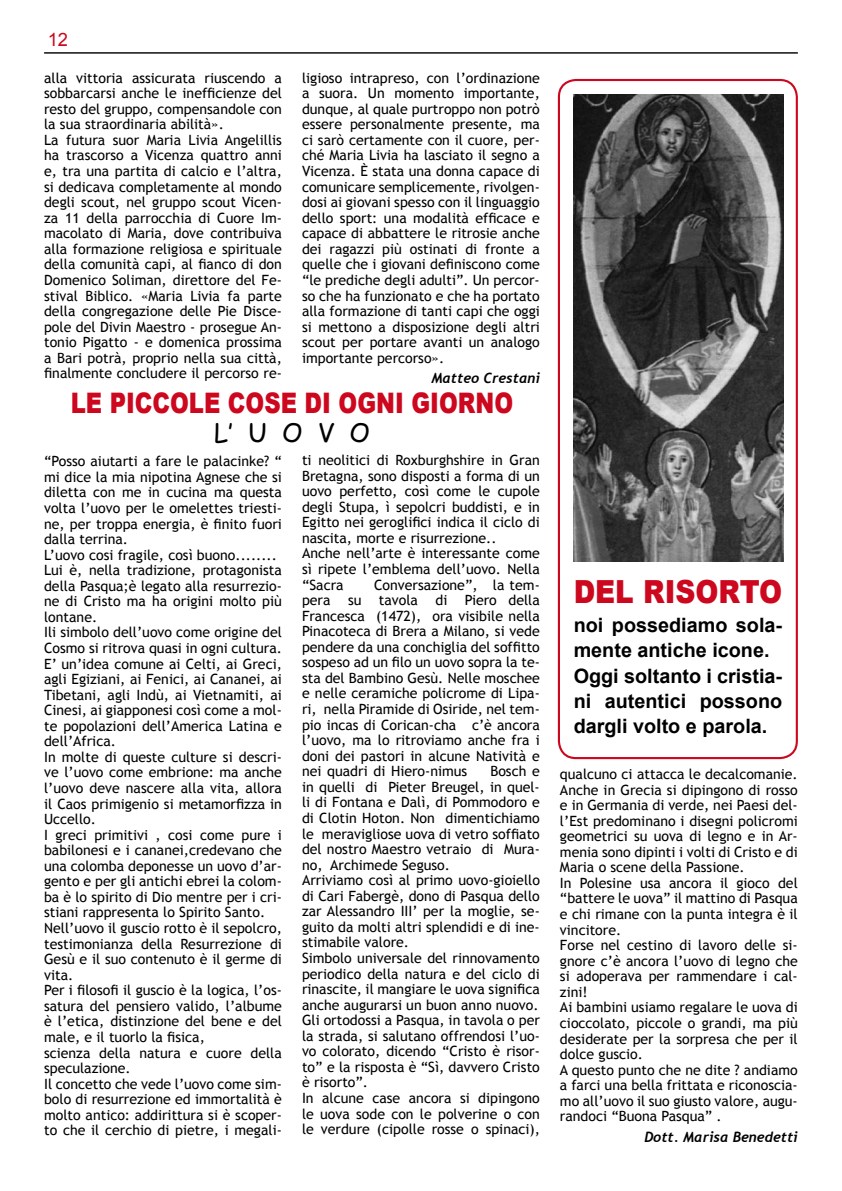
<style>
.page{position:relative;width:842px;height:1191px;background:#fff}
.page>*{position:absolute;margin:0;border:0;box-sizing:border-box;transform-origin:0 0}
.t1{font:900 31.8px "Arial";color:#cd071e;scale:.87 1}
.t2{font:900 28.3px "Arial";color:#cd071e;scale:.8 1}
.t3{font:25.5px "Comic Sans MS";color:#000}
.t4{font:700 19.8px/25.5px "Arial";color:#000}
.t5{font:18.4px "Arial";color:#cd071e}
.t6{font:14.1px/15.6px "Trebuchet MS";color:#000}
.t7{font:italic 700 14.1px "Trebuchet";color:#000}
</style>
<div class="page">
<hr style="left:44px;top:52px;width:754px;height:2px;background:#000">
<div style="left:558px;top:79px;width:240px;height:680px;border:2px solid #cd071e;border-radius:17px"></div>
<img style="left:573px;top:95px;width:210px;height:466px">
<h3 class="t5" style="left:48px;top:32px;width:22px">12</h3>
<p class="t6" style="left:44px;top:71px;width:239px">alla vittoria assicurata riuscendo a sobbarcarsi anche le inefficienze del resto del gruppo, compensandole con la sua straordinaria abilità».<br>La futura suor Maria Livia Angelillis ha trascorso a Vicenza quattro anni e, tra una partita di calcio e l’altra, si dedicava completamente al mondo degli scout, nel gruppo scout Vicen&shy;za 11 della parrocchia di Cuore Im&shy;macolato di Maria, dove contribuiva alla formazione religiosa e spirituale della comunità capi, al fianco di don Domenico Soliman, direttore del Fe&shy;stival Biblico. «Maria Livia fa parte della congregazione delle Pie Disce&shy;pole del Divin Maestro - prosegue An&shy;tonio Pigatto - e domenica prossima a Bari potrà, proprio nella sua città, finalmente concludere il percorso re-</p>
<p class="t6" style="left:302px;top:71px;width:239px;text-align:justify">ligioso intrapreso, con l’ordinazione a suora. Un momento importante, dunque, al quale purtroppo non potrò essere personalmente presente, ma ci sarò certamente con il cuore, per&shy;ché Maria Livia ha lasciato il segno a Vicenza. È stata una donna capace di comunicare semplicemente, rivolgen&shy;dosi ai giovani spesso con il linguaggio dello sport: una modalità efficace e capace di abbattere le ritrosie anche dei ragazzi più ostinati di fronte a quelle che i giovani definiscono come “le prediche degli adulti”. Un percor&shy;so che ha funzionato e che ha portato alla formazione di tanti capi che oggi si mettono a disposizione degli altri scout per portare avanti un analogo importante percorso».</p>
<p class="t7" style="left:431px;top:372px;width:110px">Matteo Crestani</p>
<h2 class="t2" style="left:71px;top:387px;width:555px">LE PICCOLE COSE DI OGNI GIORNO</h2>
<h3 class="t3" style="left:214px;top:421px;width:157px">L‛ U O V O</h3>
<p class="t6" style="left:302px;top:454px;width:239px">ti neolitici di Roxburghshire in Gran Bretagna, sono disposti a forma di un uovo perfetto, così come le cupole degli Stupa, ì sepolcri buddisti, e in Egitto nei geroglifici indica il ciclo di nascita, morte e risurrezione..<br>Anche nell’arte è interessante come sì ripete l’emblema dell’uovo. Nella “Sacra</p>
<p class="t6" style="left:44px;top:455px;width:239px">“Posso aiutarti a fare le palacinke? “ mi dice la mia nipotina Agnese che si diletta con me in cucina ma questa volta l’uovo per le omelettes triesti&shy;ne, per troppa energia, è finito fuori dalla terrina.<br>L’uovo cosi fragile, così buono........<br>Lui è, nella tradizione, protagonista della Pasqua;è legato alla resurrezio&shy;ne di Cristo ma ha origini molto più lontane.<br>Ili simbolo dell’uovo come origine del Cosmo si ritrova quasi in ogni cultura.<br>E’ un’idea comune ai Celti, ai Greci, agli Egiziani, ai Fenici, ai Cananei, ai Tibetani, agli Indù, ai Vietnamiti, ai Cinesi, ai giapponesi così come a mol&shy;te popolazioni dell’America Latina e dell’Africa.<br>In molte di queste culture si descri&shy;ve l’uovo come embrione: ma anche l’uovo deve nascere alla vita, allora il Caos primigenio si metamorfizza in Uccello.<br>I greci primitivi , cosi come pure i babilonesi e i cananei,credevano che una colomba deponesse un uovo d’ar&shy;gento e per gli antichi ebrei la colom&shy;ba è lo spirito di Dio mentre per i cri&shy;stiani rappresenta lo Spirito Santo.<br>Nell’uovo il guscio rotto è il sepolcro, testimonianza della Resurrezione di Gesù e il suo contenuto è il germe di vita.<br>Per i filosofi il guscio è la logica, l’os&shy;satura del pensiero valido, l’albume è l’etica, distinzione del bene e del male, e il tuorlo la fisica,<br>scienza della natura e cuore della speculazione.<br>Il concetto che vede l’uovo come sim&shy;bolo di resurrezione ed immortalità è molto antico: addirittura si è scoper&shy;to che il cerchio di pietre, i megali-</p>
<p class="t6" style="left:302px;top:578px;width:239px;text-align:justify;text-indent:72px">Conversazione”, la tem&shy;pera su tavola di Piero della Francesca (1472), ora visibile nella Pinacoteca di Brera a Milano, si vede pendere da una conchiglia del soffitto sospeso ad un filo un uovo sopra la te&shy;sta del Bambino Gesù. Nelle moschee e nelle ceramiche policrome di Lipa&shy;ri, nella Piramide di Osiride, nel tem&shy;pio incas di Corican-cha c’è ancora l’uovo, ma lo ritroviamo anche fra i doni dei pastori in alcune Natività e nei quadri di Hiero-nimus</p>
<h1 class="t1" style="left:574px;top:574px;width:241px">DEL RISORTO</h1>
<h3 class="t4" style="left:574px;top:614px;width:210px">noi possediamo sola&shy;mente antiche icone.<br>Oggi soltanto i cristia&shy;ni autentici possono dargli volto e parola.</h3>
<p class="t6" style="left:302px;top:765px;width:239px;text-indent:188px">Bosch e in quelli di Pieter Breugel, in quel&shy;li di Fontana e Dalì, di Pommodoro e di Clotin Hoton. Non dimentichiamo le meravigliose uova di vetro soffiato del nostro Maestro vetraio di Mura&shy;no, Archimede Seguso.<br>Arriviamo così al primo uovo-gioiello di Cari Fabergè, dono di Pasqua dello zar Alessandro III’ per la moglie, se&shy;guito da molti altri splendidi e di ine&shy;stimabile valore.<br>Simbolo universale del rinnovamento periodico della natura e del ciclo di rinascite, il mangiare le uova significa anche augurarsi un buon anno nuovo.<br>Gli ortodossi a Pasqua, in tavola o per la strada, si salutano offrendosi l’uo&shy;vo colorato, dicendo “Cristo è risor&shy;to” e la risposta è “Sì, davvero Cristo è risorto”.<br>In alcune case ancora si dipingono le uova sode con le polverine o con le verdure (cipolle rosse o spinaci),</p>
<p class="t6" style="left:560px;top:767px;width:239px">qualcuno ci attacca le decalcomanie.<br>Anche in Grecia si dipingono di rosso e in Germania di verde, nei Paesi del&shy;l’Est predominano i disegni policromi geometrici su uova di legno e in Ar&shy;menia sono dipinti i volti di Cristo e di<br>Maria o scene della Passione.<br>In Polesine usa ancora il gioco del “battere le uova” il mattino di Pasqua e chi rimane con la punta integra è il vincitore.<br>Forse nel cestino di lavoro delle si&shy;gnore c’è ancora l’uovo di legno che si adoperava per rammendare i cal&shy;zini!<br>Ai bambini usiamo regalare le uova di cioccolato, piccole o grandi, ma più desiderate per la sorpresa che per il dolce guscio.<br>A questo punto che ne dite ? andiamo a farci una bella frittata e riconoscia&shy;mo all’uovo il suo giusto valore, augu&shy;randoci “Buona Pasqua” .</p>
<p class="t7" style="left:644px;top:1131px;width:155px">Dott. Marisa Benedetti</p>
</div>
